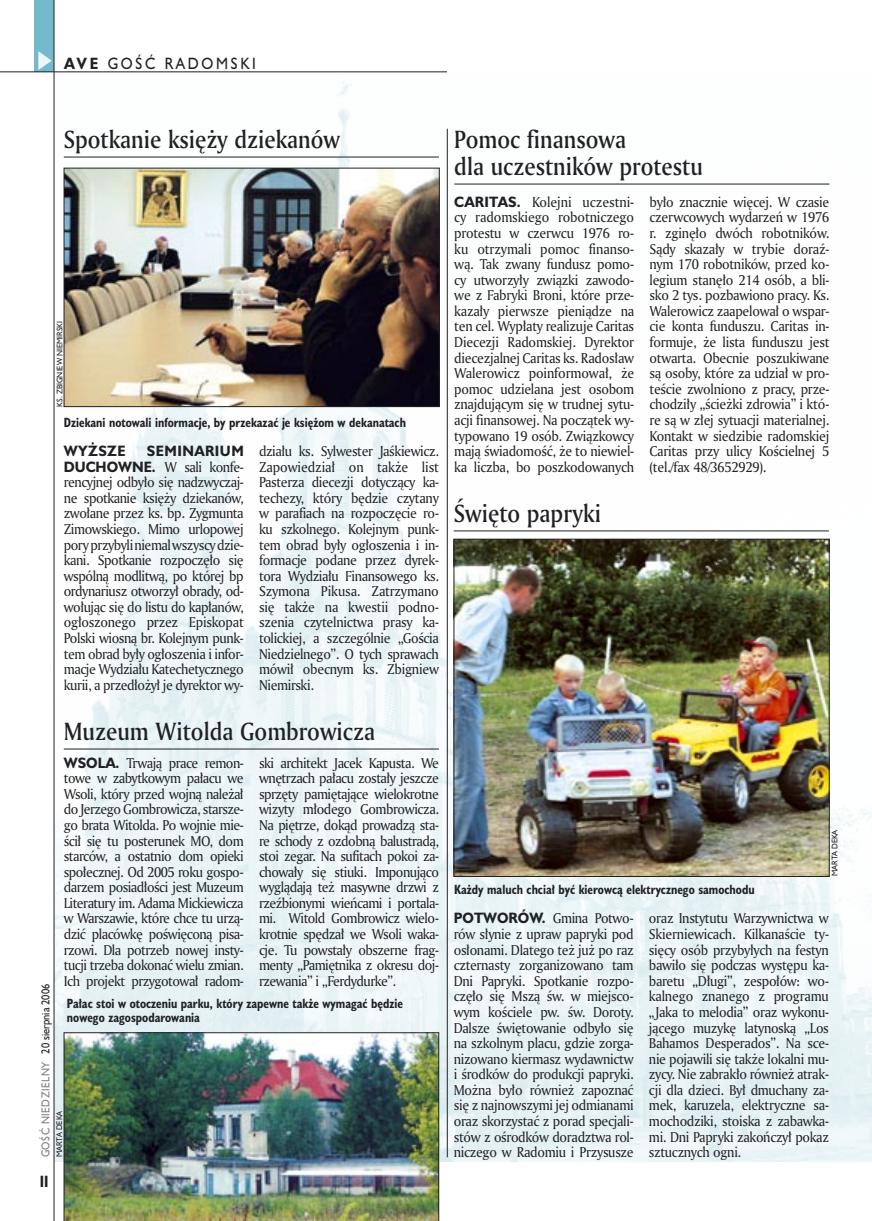
<style>
.page{position:relative;width:872px;height:1221px;background:#fff}
.page>*{position:absolute;margin:0;border:0;box-sizing:border-box;transform-origin:0 0}
._05d_tytyl_Kronika_AmMd_16_pt{font:24px/27px "Amerigo Md PL";color:#212125;scale:.9 1}
._15a_temat_lewo{font:15px "Humanst 521 PL";letter-spacing:.2em;color:#212125;scale:.9 1}
._16_pagina_lewa{font:700 15px "Humanst 521 Cn PL";color:#212125;scale:.94 1}
._03_body_bez_akapitu{font:13.8px/15.6px "Amerigo PL";letter-spacing:-.025em;color:#212125;text-align:justify;scale:.94 1}
._03_body_bez_akapitu-2{font:700 13.8px "Humanst 521 PL";letter-spacing:.035em;color:#212125;scale:.94 1}
._09_podpis_zdjecia_HuCnB{font:700 12.3px/14.4px "Humanst 521 Cn PL";color:#212125;scale:.94 1}
._18a_data_lewa_GOSC{font:10.5px "Humanst 521 PL";letter-spacing:.05em;color:#7f7f83;scale:.9 1}
._18_data_lewa{font:10.5px "Humanst 521 PL";color:#212125;scale:.9 1}
._09a_autor_zdjecia_Hu_5_pt{font:7.5px "Humanst 521 PL";color:#212125;scale:.94 1}
.s1{font-weight:700}
.s2{font-family:"Humanst 521 PL";font-weight:700}
</style>
<div class="page">
<img style="left:55px;top:82px;width:817px;height:1079px">
<div style="left:35px;top:0;width:19px;height:72px;background:#75baca"></div>
<svg style="left:38px;top:51px;width:14px;height:19px"></svg>
<hr style="left:54px;top:0;width:1px;height:1220px;background:#212125">
<hr style="left:0;top:72px;width:447px;height:1px;background:#212125">
<hr style="left:447px;top:129px;width:1px;height:1028px;background:#212125">
<hr style="left:64px;top:157px;width:375px;height:1px;background:#212125">
<img style="left:66px;top:170px;width:371px;height:235px">
<div style="left:64px;top:168px;width:375px;height:239px;border:1px solid #212125"></div>
<hr style="left:454px;top:530px;width:375px;height:1px;background:#212125">
<img style="left:456px;top:541px;width:371px;height:333px">
<div style="left:454px;top:539px;width:375px;height:337px;border:1px solid #212125"></div>
<hr style="left:454px;top:184px;width:375px;height:1px;background:#212125">
<hr style="left:64px;top:748px;width:375px;height:1px;background:#212125">
<img style="left:64px;top:1032px;width:375px;height:188px">
<p class="_15a_temat_lewo" style="left:64px;top:53px;width:215px"><span class="s1">AVE</span> GOŚĆ RADOMSKI</p>
<p class="_05d_tytyl_Kronika_AmMd_16_pt" style="left:64px;top:125px;width:308px">Spotkanie księży dziekanów</p>
<p class="_09a_autor_zdjecia_Hu_5_pt" style="left:55px;top:406px;width:92px;rotate:-90deg">KS. ZBIGNIEW NIEMIRSKI</p>
<p class="_09_podpis_zdjecia_HuCnB" style="left:64px;top:415px;width:365px">Dziekani notowali informacje, by przekazać je księżom w dekanatach</p>
<p class="_03_body_bez_akapitu-2" style="left:64px;top:441px;width:67px">WYŻSZE</p>
<p class="_03_body_bez_akapitu" style="left:64px;top:443px;width:193px;text-indent:83px"><span class="s2">SEMINARIUM DUCHOWNE.</span> W sali konfe&shy;rencyjnej odbyło się nadzwyczaj&shy;ne spotkanie księży dziekanów, zwołane przez ks. bp. Zygmunta Zimowskiego. Mimo urlopowej pory przybyli niemal wszyscy dzie&shy;kani. Spotkanie rozpoczęło się wspólną modlitwą, po której bp ordynariusz otworzył obrady, od&shy;wołując się do listu do kapłanów, ogłoszonego przez Episkopat Polski wiosną br. Kolejnym punk&shy;tem obrad były ogłoszenia i infor&shy;macje Wydziału Katechetycznego kurii, a przedłożył je dyrektor wy-</p>
<p class="_03_body_bez_akapitu" style="left:259px;top:443px;width:193px">działu ks. Sylwester Jaśkiewicz.<br>Zapowiedział on także list Pasterza diecezji dotyczący ka&shy;techezy, który będzie czytany w parafiach na rozpoczęcie ro&shy;ku szkolnego. Kolejnym punk&shy;tem obrad były ogłoszenia i in&shy;formacje podane przez dyrek&shy;tora Wydziału Finansowego ks.<br>Szymona Pikusa. Zatrzymano się także na kwestii podno&shy;szenia czytelnictwa prasy ka&shy;tolickiej, a szczególnie „Gościa Niedzielnego”. O tych sprawach mówił obecnym ks. Zbigniew Niemirski.</p>
<p class="_18_data_lewa" style="left:38px;top:1053px;width:79px;rotate:-90deg">20 sierpnia 2006</p>
<p class="_05d_tytyl_Kronika_AmMd_16_pt" style="left:64px;top:717px;width:347px">Muzeum Witolda Gombrowicza</p>
<p class="_03_body_bez_akapitu" style="left:64px;top:754px;width:193px"><span class="s2">WSOLA.</span> Trwają prace remon&shy;towe w zabytkowym pałacu we Wsoli, który przed wojną należał do Jerzego Gombrowicza, starsze&shy;go brata Witolda. Po wojnie mie&shy;ścił się tu posterunek MO, dom starców, a ostatnio dom opieki społecznej. Od 2005 roku gospo&shy;darzem posiadłości jest Muzeum Literatury im. Adama Mickiewicza w Warszawie, które chce tu urzą&shy;dzić placówkę poświęconą pisa&shy;rzowi. Dla potrzeb nowej insty&shy;tucji trzeba dokonać wielu zmian.<br>Ich projekt przygotował radom-</p>
<p class="_03_body_bez_akapitu" style="left:259px;top:754px;width:193px">ski architekt Jacek Kapusta. We wnętrzach pałacu zostały jeszcze sprzęty pamiętające wielokrotne wizyty młodego Gombrowicza.<br>Na piętrze, dokąd prowadzą sta&shy;re schody z ozdobną balustradą, stoi zegar. Na sufitach pokoi za&shy;chowały się stiuki. Imponująco wyglądają też masywne drzwi z rzeźbionymi wieńcami i portala&shy;mi. Witold Gombrowicz wielo&shy;krotnie spędzał we Wsoli waka&shy;cje. Tu powstały obszerne frag&shy;menty „Pamiętnika z okresu doj&shy;rzewania” i „Ferdydurke”.</p>
<p class="_09_podpis_zdjecia_HuCnB" style="left:67px;top:995px;width:359px">Pałac stoi w otoczeniu parku, który zapewne także wymagać będzie nowego zagospodarowania</p>
<p class="_18a_data_lewa_GOSC" style="left:38px;top:1157px;width:108px;rotate:-90deg">GOŚĆ NIEDZIELNY</p>
<p class="_09a_autor_zdjecia_Hu_5_pt" style="left:54px;top:1156px;width:51px;rotate:-90deg">MARTA DEKA</p>
<p class="_16_pagina_lewa" style="left:40px;top:1170px;width:11px">II</p>
<p class="_05d_tytyl_Kronika_AmMd_16_pt" style="left:454px;top:125px;width:278px">Pomoc finansowa<br>dla uczestników protestu</p>
<p class="_03_body_bez_akapitu" style="left:454px;top:194px;width:193px"><span class="s2">CARITAS.</span> Kolejni uczestni&shy;cy radomskiego robotniczego protestu w czerwcu 1976 ro&shy;ku otrzymali pomoc finanso&shy;wą. Tak zwany fundusz pomo&shy;cy utworzyły związki zawodo&shy;we z Fabryki Broni, które prze&shy;kazały pierwsze pieniądze na ten cel. Wypłaty realizuje Caritas Diecezji Radomskiej. Dyrektor diecezjalnej Caritas ks. Radosław Walerowicz poinformował, że pomoc udzielana jest osobom znajdującym się w trudnej sytu&shy;acji finansowej. Na początek wy&shy;typowano 19 osób. Związkowcy mają świadomość, że to niewiel&shy;ka liczba, bo poszkodowanych</p>
<p class="_03_body_bez_akapitu" style="left:649px;top:194px;width:193px">było znacznie więcej. W czasie czerwcowych wydarzeń w 1976 r. zginęło dwóch robotników.<br>Sądy skazały w trybie doraź&shy;nym 170 robotników, przed ko&shy;legium stanęło 214 osób, a bli&shy;sko 2 tys. pozbawiono pracy. Ks.<br>Walerowicz zaapelował o wspar&shy;cie konta funduszu. Caritas in&shy;formuje, że lista funduszu jest otwarta. Obecnie poszukiwane są osoby, które za udział w pro&shy;teście zwolniono z pracy, prze&shy;chodziły „ścieżki zdrowia” i któ&shy;re są w złej sytuacji materialnej.<br>Kontakt w siedzibie radomskiej Caritas przy ulicy Kościelnej 5 (tel./fax 48/3652929).</p>
<p class="_05d_tytyl_Kronika_AmMd_16_pt" style="left:454px;top:499px;width:165px">Święto papryki</p>
<p class="_09_podpis_zdjecia_HuCnB" style="left:454px;top:881px;width:321px">Każdy maluch chciał być kierowcą elektrycznego samochodu</p>
<p class="_09a_autor_zdjecia_Hu_5_pt" style="left:829px;top:875px;width:51px;rotate:-90deg">MARTA DEKA</p>
<p class="_03_body_bez_akapitu" style="left:454px;top:910px;width:193px"><span class="s2">POTWORÓW.</span> Gmina Potwo&shy;rów słynie z upraw papryki pod osłonami. Dlatego też już po raz czternasty zorganizowano tam Dni Papryki. Spotkanie rozpo&shy;częło się Mszą św. w miejsco&shy;wym kościele pw. św. Doroty.<br>Dalsze świętowanie odbyło się na szkolnym placu, gdzie zorga&shy;nizowano kiermasz wydawnictw i środków do produkcji papryki.<br>Można było również zapoznać się z najnowszymi jej odmianami oraz skorzystać z porad specjali&shy;stów z ośrodków doradztwa rol&shy;niczego w Radomiu i Przysusze</p>
<p class="_03_body_bez_akapitu" style="left:649px;top:910px;width:193px">oraz Instytutu Warzywnictwa w Skierniewicach. Kilkanaście ty&shy;sięcy osób przybyłych na festyn bawiło się podczas występu ka&shy;baretu „Długi”, zespołów: wo&shy;kalnego znanego z programu „Jaka to melodia” oraz wykonu&shy;jącego muzykę latynoską „Los Bahamos Desperados”. Na sce&shy;nie pojawili się także lokalni mu&shy;zycy. Nie zabrakło również atrak&shy;cji dla dzieci. Był dmuchany za&shy;mek, karuzela, elektryczne sa&shy;mochodziki, stoiska z zabawka&shy;mi. Dni Papryki zakończył pokaz sztucznych ogni.</p>
</div>
